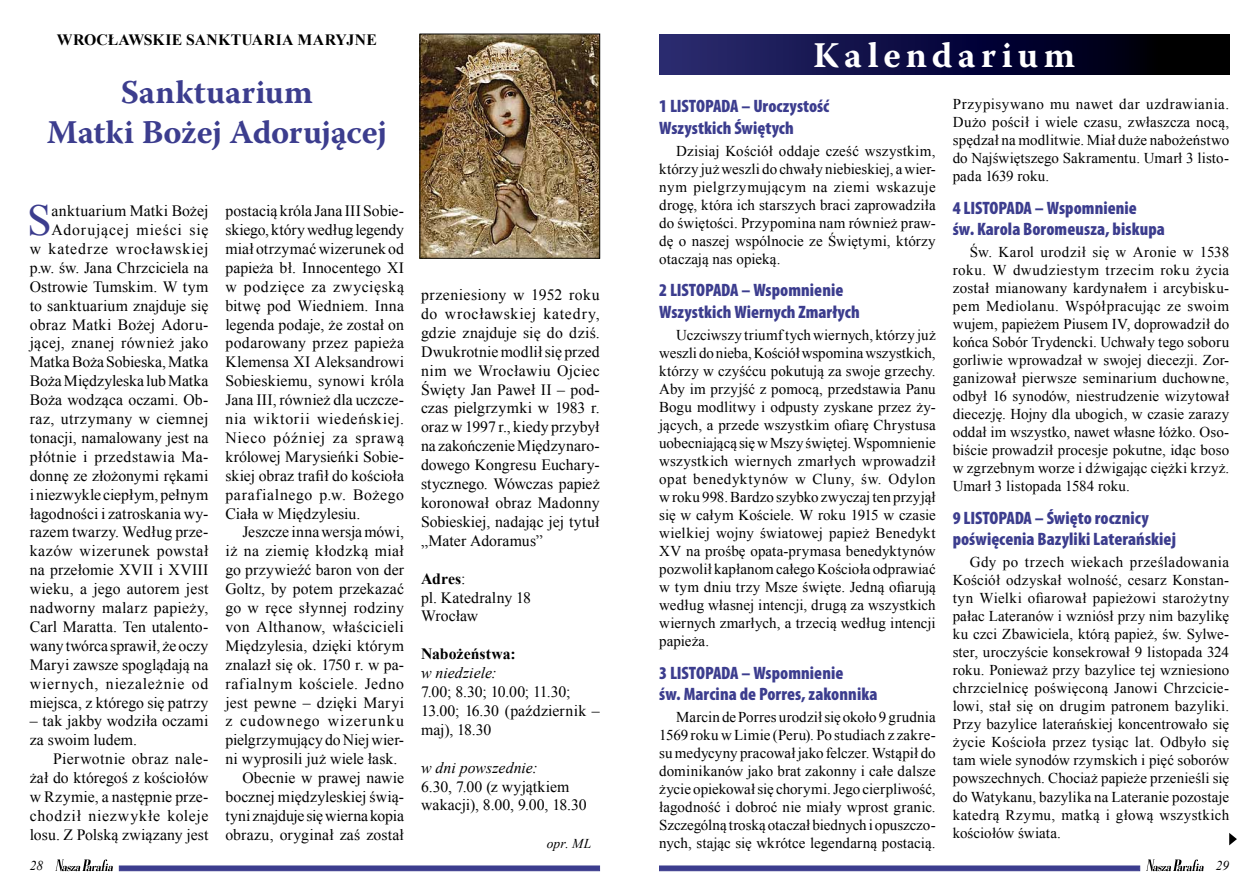
<style>
.page{position:relative;width:1259px;height:893px;background:#fff}
.page>*{position:absolute;margin:0;border:0;box-sizing:border-box;transform-origin:0 0}
.t1{font:44.25px "Times New Roman";color:#3c3d8e}
.t2{font:700 36px "Warnock Pro";letter-spacing:.145em;color:#fff}
.t3{font:700 33px/39.6px "Warnock Pro";color:#3c3d8e;text-align:center}
.t4{font:900 condensed 18px/21.6px "Myriad Pro";letter-spacing:.005em;color:#3c3d8e}
.t5{font:15.75px/18.9px "Times New Roman";letter-spacing:.01em;color:#000}
.t6{font:15.75px "Times New Roman";letter-spacing:-.01em;color:#000}
.t7{font:700 15.75px "Times New Roman";letter-spacing:.005em;color:#000}
.t8{font:italic 15.75px "Times New Roman";color:#000}
.t9{font:15.75px "Times New Roman";letter-spacing:.035em;color:#000}
.t10{font:15.75px "Times New Roman";letter-spacing:.03em;color:#000}
.t11{font:15.75px "Times New Roman";letter-spacing:.065em;color:#000}
.t12{font:15px/18px "Times New Roman";letter-spacing:.005em;color:#000;text-align:justify}
.t13{font:italic 13.5px "Times New Roman";letter-spacing:.01em;color:#000}
.s1{font-weight:700}
</style>
<div class="page">
<svg style="left:1146px;top:859px;width:57px;height:12px"></svg>
<svg style="left:55px;top:859px;width:58px;height:12px"></svg>
<div style="left:659px;top:866px;width:481px;height:5px;background:#3c3d8e;border:1px solid #3c3d8e"></div>
<div style="left:119px;top:866px;width:481px;height:5px;background:#3c3d8e;border:1px solid #3c3d8e"></div>
<div style="left:659px;top:34px;width:570px;height:40px;background:linear-gradient(to right,#252574,#000)"></div>
<img style="left:421px;top:36px;width:177px;height:221px">
<div style="left:419px;top:34px;width:181px;height:225px;border:1px solid #000"></div>
<svg style="left:1229px;top:833px;width:8px;height:12px"></svg>
<p class="t7" style="left:57px;top:29px;width:322px">WROCŁAWSKIE SANKTUARIA MARYJNE</p>
<h3 class="t3" style="left:47px;top:72px;width:342px">Sanktuarium<br>Matki Bożej Adorującej</h3>
<p class="t5" style="left:30px;top:201px;width:180px;text-align:right">anktuarium Matki Bożej<br>Adorującej mieści się<br>w katedrze wrocławskiej p.w. św. Jana Chrzciciela na<br>Ostrowie Tumskim. W tym to sanktuarium znajduje się obraz Matki Bożej Adoru&shy;jącej, znanej również jako<br>Matka Boża Sobieska, Matka<br>Boża Międzyleska lub Matka<br>Boża wodząca oczami. Ob&shy;raz, utrzymany w ciemnej tonacji, namalowany jest na płótnie i przedstawia Ma&shy;donnę ze złożonymi rękami i niezwykle ciepłym, pełnym łagodności i zatroskania wy&shy;razem twarzy. Według prze&shy;kazów wizerunek powstał na przełomie XVII i XVIII wieku, a jego autorem jest nadworny malarz papieży,<br>Carl Maratta. Ten utalento&shy;wany twórca sprawił, że oczy<br>Maryi zawsze spoglądają na wiernych, niezależnie od miejsca, z którego się patrzy</p>
<p class="t5" style="left:30px;top:711px;width:180px">– tak jakby wodziła oczami za swoim ludem.</p>
<p class="t5" style="left:30px;top:749px;width:180px;text-align:justify;text-indent:23px">Pierwotnie obraz nale&shy;żał do któregoś z kościołów w Rzymie, a następnie prze&shy;chodził niezwykłe koleje losu. Z Polską związany jest</p>
<h1 class="t1" style="left:27px;top:190px;width:26px">S</h1>
<p class="t5" style="left:225px;top:201px;width:180px;text-align:justify">postacią króla Jana III Sobie&shy;skiego, który według legendy miał otrzymać wizerunek od papieża bł. Innocentego XI w podzięce za zwycięską bitwę pod Wiedniem. Inna legenda podaje, że został on podarowany przez papieża Klemensa XI Aleksandrowi Sobieskiemu, synowi króla Jana III, również dla uczcze&shy;nia wiktorii wiedeńskiej.<br>Nieco później za sprawą królowej Marysieńki Sobie&shy;skiej obraz trafił do kościoła parafialnego p.w. Bożego Ciała w Międzylesiu.</p>
<p class="t5" style="left:242px;top:522px;width:163px">Jeszcze inna wersja mówi,</p>
<p class="t10" style="left:225px;top:540px;width:180px">iż na ziemię kłodzką miał</p>
<p class="t5" style="left:225px;top:560px;width:180px">go przywieźć baron von der</p>
<p class="t5" style="left:225px;top:579px;width:180px">Goltz, by potem przekazać</p>
<p class="t5" style="left:225px;top:598px;width:180px">go w ręce słynnej rodziny</p>
<p class="t5" style="left:225px;top:617px;width:180px">von Althanow, właścicieli</p>
<p class="t5" style="left:225px;top:636px;width:180px">Międzylesia, dzięki którym</p>
<p class="t5" style="left:225px;top:655px;width:180px">znalazł się ok. 1750 r. w pa-</p>
<p class="t9" style="left:225px;top:673px;width:180px">rafialnym kościele. Jedno</p>
<p class="t5" style="left:225px;top:693px;width:180px">jest pewne – dzięki Maryi</p>
<p class="t11" style="left:225px;top:711px;width:180px">z cudownego wizerunku</p>
<p class="t6" style="left:225px;top:729px;width:180px">pielgrzymujący do Niej wier-</p>
<p class="t5" style="left:225px;top:749px;width:174px">ni wyprosili już wiele łask.</p>
<p class="t5" style="left:242px;top:768px;width:163px">Obecnie w prawej nawie</p>
<p class="t5" style="left:225px;top:787px;width:180px">bocznej międzyleskiej świą-</p>
<p class="t6" style="left:225px;top:805px;width:180px">tyni znajduje się wierna kopia</p>
<p class="t5" style="left:225px;top:825px;width:180px">obrazu, oryginał zaś został</p>
<p class="t5" style="left:421px;top:285px;width:180px;text-align:justify">przeniesiony w 1952 roku do wrocławskiej katedry, gdzie znajduje się do dziś.<br>Dwukrotnie modlił się przed nim we Wrocławiu Ojciec Święty Jan Paweł II – pod&shy;czas pielgrzymki w 1983 r. oraz w 1997 r., kiedy przybył na zakończenie Międzynaro&shy;dowego Kongresu Euchary&shy;stycznego. Wówczas papież koronował obraz Madonny Sobieskiej, nadając jej tytuł „Mater Adoramus”</p>
<p class="t5" style="left:421px;top:569px;width:111px"><span class="s1">Adres</span>:<br>pl. Katedralny 18<br>Wrocław</p>
<p class="t7" style="left:421px;top:643px;width:96px">Nabożeństwa:</p>
<p class="t8" style="left:421px;top:662px;width:77px">w niedziele:</p>
<p class="t5" style="left:421px;top:682px;width:180px">7.00; 8.30; 10.00; 11.30;<br>13.00; 16.30 (październik – maj), 18.30</p>
<p class="t8" style="left:421px;top:756px;width:118px">w dni powszednie:</p>
<p class="t5" style="left:421px;top:776px;width:167px">6.30, 7.00 (z wyjątkiem wakacji), 8.00, 9.00, 18.30</p>
<p class="t13" style="left:547px;top:834px;width:46px">opr. ML</p>
<h2 class="t2" style="left:813px;top:33px;width:263px">Kalendarium</h2>
<p class="t4" style="left:659px;top:95px;width:171px">1 LISTOPADA – Uroczystość<br>Wszystkich Świętych</p>
<p class="t12" style="left:659px;top:142px;width:278px;text-indent:17px">Dzisiaj Kościół oddaje cześć wszystkim, którzy już weszli do chwały niebieskiej, a wier&shy;nym pielgrzymującym na ziemi wskazuje drogę, która ich starszych braci zaprowadziła do świętości. Przypomina nam również praw&shy;dę o naszej wspólnocie ze Świętymi, którzy otaczają nas opieką.</p>
<p class="t4" style="left:659px;top:279px;width:202px">2 LISTOPADA – Wspomnienie<br>Wszystkich Wiernych Zmarłych</p>
<p class="t12" style="left:659px;top:326px;width:278px;text-indent:17px">Uczciwszy triumf tych wiernych, którzy już weszli do nieba, Kościół wspomina wszystkich, którzy w czyśćcu pokutują za swoje grzechy.<br>Aby im przyjść z pomocą, przedstawia Panu Bogu modlitwy i odpusty zyskane przez ży&shy;jących, a przede wszystkim ofiarę Chrystusa uobecniającą się w Mszy świętej. Wspomnienie wszystkich wiernych zmarłych wprowadził opat benedyktynów w Cluny, św. Odylon w roku 998. Bardzo szybko zwyczaj ten przyjął się w całym Kościele. W roku 1915 w czasie wielkiej wojny światowej papież Benedykt XV na prośbę opata-prymasa benedyktynów pozwolił kapłanom całego Kościoła odprawiać w tym dniu trzy Msze święte. Jedną ofiarują według własnej intencji, drugą za wszystkich wiernych zmarłych, a trzecią według intencji papieża.</p>
<p class="t4" style="left:659px;top:661px;width:220px">3 LISTOPADA – Wspomnienie<br>św. Marcina de Porres, zakonnika</p>
<p class="t12" style="left:659px;top:708px;width:278px;text-indent:17px">Marcin de Porres urodził się około 9 grudnia 1569 roku w Limie (Peru). Po studiach z zakre&shy;su medycyny pracował jako felczer. Wstąpił do dominikanów jako brat zakonny i całe dalsze życie opiekował się chorymi. Jego cierpliwość, łagodność i dobroć nie miały wprost granic.<br>Szczególną troską otaczał biednych i opuszczo&shy;nych, stając się wkrótce legendarną postacią.</p>
<p class="t12" style="left:952px;top:95px;width:278px">Przypisywano mu nawet dar uzdrawiania.<br>Dużo pościł i wiele czasu, zwłaszcza nocą, spędzał na modlitwie. Miał duże nabożeństwo do Najświętszego Sakramentu. Umarł 3 listo&shy;pada 1639 roku.</p>
<p class="t4" style="left:952px;top:196px;width:214px">4 LISTOPADA – Wspomnienie<br>św. Karola Boromeusza, biskupa</p>
<p class="t12" style="left:952px;top:243px;width:278px;text-indent:17px">Św. Karol urodził się w Aronie w 1538 roku. W dwudziestym trzecim roku życia został mianowany kardynałem i arcybisku&shy;pem Mediolanu. Współpracując ze swoim wujem, papieżem Piusem IV, doprowadził do końca Sobór Trydencki. Uchwały tego soboru gorliwie wprowadzał w swojej diecezji. Zor&shy;ganizował pierwsze seminarium duchowne, odbył 16 synodów, niestrudzenie wizytował diecezję. Hojny dla ubogich, w czasie zarazy oddał im wszystko, nawet własne łóżko. Oso&shy;biście prowadził procesje pokutne, idąc boso w zgrzebnym worze i dźwigając ciężki krzyż.<br>Umarł 3 listopada 1584 roku.</p>
<p class="t4" style="left:952px;top:506px;width:225px">9 LISTOPADA – Święto rocznicy poświęcenia Bazyliki Laterańskiej</p>
<p class="t12" style="left:952px;top:553px;width:278px;text-indent:17px">Gdy po trzech wiekach prześladowania Kościół odzyskał wolność, cesarz Konstan&shy;tyn Wielki ofiarował papieżowi starożytny pałac Lateranów i wzniósł przy nim bazylikę ku czci Zbawiciela, którą papież, św. Sylwe&shy;ster, uroczyście konsekrował 9 listopada 324 roku. Ponieważ przy bazylice tej wzniesiono chrzcielnicę poświęconą Janowi Chrzcicie&shy;lowi, stał się on drugim patronem bazyliki.<br>Przy bazylice laterańskiej koncentrowało się życie Kościoła przez tysiąc lat. Odbyło się tam wiele synodów rzymskich i pięć soborów powszechnych. Chociaż papieże przenieśli się do Watykanu, bazylika na Lateranie pozostaje katedrą Rzymu, matką i głową wszystkich kościołów świata.</p>
<p class="t13" style="left:30px;top:857px;width:15px">28</p>
<p class="t13" style="left:1215px;top:857px;width:15px">29</p>
</div>
